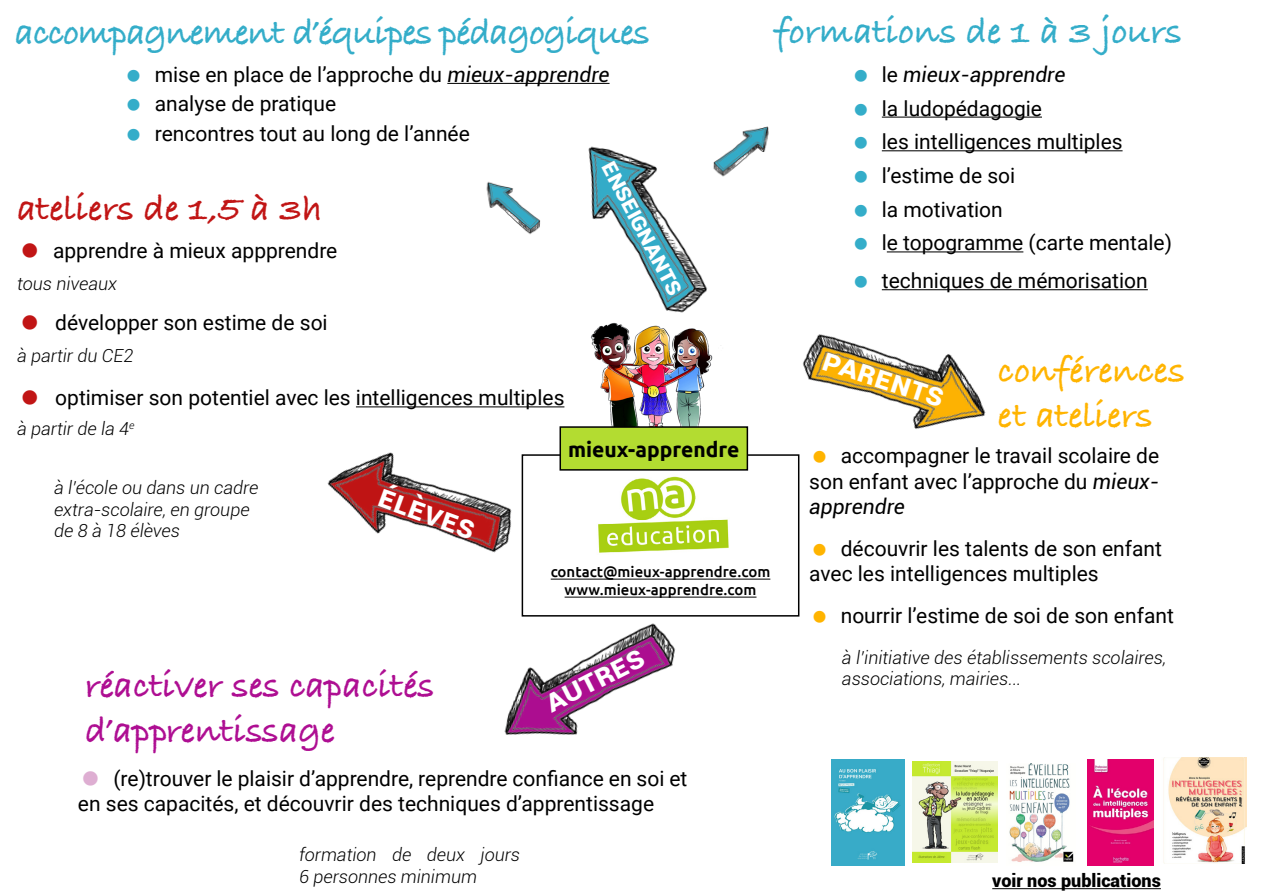
<style>
.page{position:relative;width:1263px;height:893px;background:#fff}
.page>*{position:absolute;margin:0;border:0;box-sizing:border-box;transform-origin:0 0}
.t1{font:37.5px/45px "Bradley Hand ITCTT Bold";color:#ae0e92}
.t2{font:37.5px "Bradley Hand ITCTT Bold";letter-spacing:-.03em;color:#34adc9}
.t3{font:37.5px/45px "Bradley Hand ITCTT Bold";color:#ffb400}
.t4{font:37.5px "Bradley Hand ITCTT Bold";color:#34adc9}
.t5{font:37.5px "Bradley Hand ITCTT Bold";color:#c11515}
.t6{font:700 31.5px "Roboto";color:#fff}
.t7{font:700 25.5px "Roboto";color:#fff}
.t8{font:21px/33.8px "Roboto";color:#000}
.t9{font:700 21px "Ubuntu";color:#000}
.t10{font:italic 300 18px/21.6px "Roboto";color:#000}
.t11{font:900 18px "Roboto";color:#000}
.t12{font:500 15px/18px "Ubuntu";color:#000;text-align:center}
.s1{font-style:italic}
</style>
<div class="page">
<img style="left:534px;top:329px;width:215px;height:125px">
<hr style="left:356px;top:406px;width:208px;height:1px;background:#000">
<img style="left:327px;top:406px;width:207px;height:182px">
<img style="left:588px;top:146px;width:120px;height:183px">
<hr style="left:882px;top:117px;width:160px;height:1px;background:#000">
<hr style="left:882px;top:150px;width:240px;height:1px;background:#000">
<hr style="left:887px;top:251px;width:136px;height:1px;background:#000">
<hr style="left:882px;top:289px;width:266px;height:1px;background:#000">
<hr style="left:447px;top:83px;width:162px;height:1px;background:#000">
<img style="left:486px;top:181px;width:55px;height:54px">
<img style="left:713px;top:126px;width:56px;height:51px">
<div style="left:522px;top:455px;width:277px;height:161px;background:#fff"></div>
<hr style="left:551px;top:579px;width:219px;height:1px;background:#000">
<hr style="left:565px;top:597px;width:191px;height:1px;background:#000">
<div style="left:522px;top:454px;width:277px;height:163px;border:2px solid #000"></div>
<img style="left:598px;top:476px;width:131px;height:77px">
<div style="left:560px;top:427px;width:187px;height:43px;background:#b3dc31"></div>
<div style="left:559px;top:426px;width:189px;height:45px;border:2px solid #000"></div>
<img style="left:781px;top:289px;width:226px;height:191px">
<img style="left:504px;top:588px;width:188px;height:147px">
<img style="left:912px;top:762px;width:85px;height:101px">
<img style="left:1009px;top:763px;width:65px;height:99px">
<img style="left:1087px;top:759px;width:67px;height:106px">
<hr style="left:992px;top:888px;width:169px;height:1px;background:#000">
<img style="left:1163px;top:757px;width:84px;height:106px">
<img style="left:832px;top:759px;width:73px;height:106px">
<svg style="left:814px;top:451px;width:12px;height:12px"></svg>
<h1 class="t2" style="left:15px;top:11px;width:637px">accompagnement d’équipes pédagogiques</h1>
<h1 class="t4" style="left:774px;top:11px;width:410px">formations de 1 à 3 jours</h1>
<p class="t8" style="left:155px;top:59px;width:456px;line-height:29.4px">mise en place de l’approche du <span class="s1">mieux-apprendre </span>analyse de pratique<br>rencontres tout au long de l’année</p>
<p class="t7" style="left:624px;top:154px;width:150px;rotate:62deg">enseignants</p>
<h1 class="t5" style="left:17px;top:187px;width:307px">ateliers de 1,5 à 3h</h1>
<p class="t8" style="left:53px;top:233px;width:286px">apprendre à mieux appprendre</p>
<p class="t10" style="left:17px;top:273px;width:101px">tous niveaux</p>
<p class="t8" style="left:55px;top:304px;width:274px">développer son estime de soi</p>
<p class="t10" style="left:17px;top:344px;width:118px">à partir du CE2</p>
<p class="t8" style="left:55px;top:380px;width:511px">optimiser son potentiel avec les intelligences multiples</p>
<p class="t10" style="left:17px;top:418px;width:119px">à partir de la 4<sup>e</sup></p>
<p class="t9" style="left:568px;top:436px;width:173px">mieux-apprendre</p>
<p class="t10" style="left:54px;top:476px;width:206px">à l’école ou dans un cadre extra-scolaire, en groupe de 8 à 18 élèves</p>
<h2 class="t6" style="left:387px;top:474px;width:102px;rotate:20deg">élÈves</h2>
<p class="t12" style="left:551px;top:562px;width:221px">contact@mieux-apprendre.com www.mieux-apprendre.com</p>
<h2 class="t6" style="left:536px;top:683px;width:109px;rotate:-27deg">autres</h2>
<h1 class="t1" style="left:85px;top:665px;width:351px">réactiver ses capacités d’apprentissage</h1>
<p class="t8" style="left:78px;top:765px;width:611px;line-height:25.2px;text-indent:35px">(re)trouver le plaisir d’apprendre, reprendre confiance en soi et en ses capacités, et découvrir des techniques d’apprentissage</p>
<p class="t10" style="left:299px;top:843px;width:222px">formation de deux jours<br>6 personnes minimum</p>
<p class="t8" style="left:882px;top:57px;width:292px">le <span class="s1">mieux-apprendre<br></span>la ludopédagogie<br>les intelligences multiples l’estime de soi<br>la motivation<br>le topogramme (carte mentale)</p>
<p class="t8" style="left:882px;top:263px;width:267px">techniques de mémorisation</p>
<h2 class="t6" style="left:831px;top:337px;width:127px;rotate:18deg">parents</h2>
<h1 class="t3" style="left:998px;top:350px;width:189px">conférences et ateliers</h1>
<p class="t8" style="left:809px;top:442px;width:352px;line-height:25.2px;text-align:justify;text-indent:32px">accompagner le travail scolaire de son enfant avec l’approche du <span class="s1">mieux&shy;apprendre</span></p>
<p class="t8" style="left:809px;top:535px;width:354px;line-height:25.2px;text-indent:32px">découvrir les talents de son enfant avec les intelligences multiples</p>
<p class="t8" style="left:841px;top:598px;width:335px">nourrir l’estime de soi de son enfant</p>
<p class="t10" style="left:842px;top:647px;width:326px;line-height:21px">à l’initiative des établissements scolaires, associations, mairies...</p>
<p class="t11" style="left:992px;top:868px;width:170px">voir nos publications</p>
</div>
